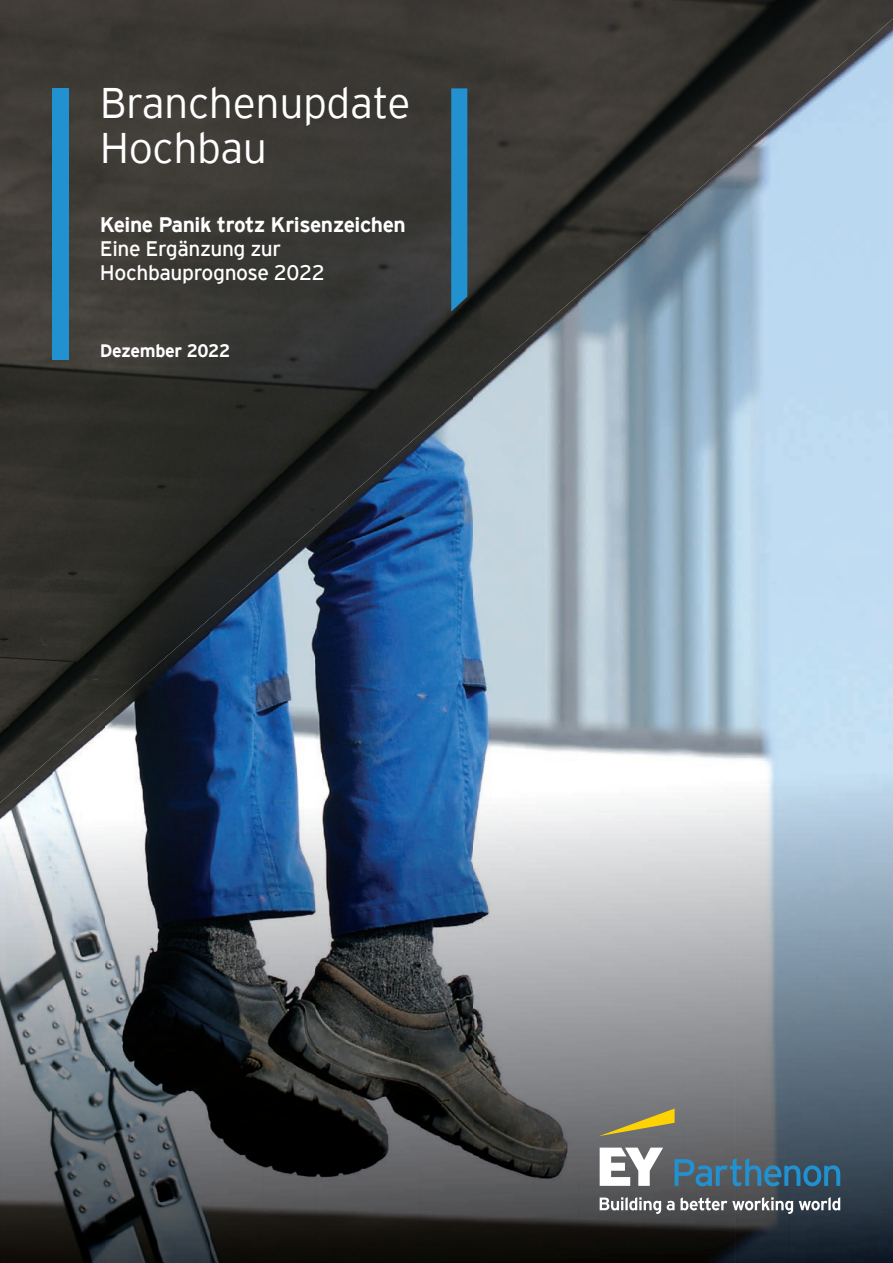
<style>
.page{position:relative;width:893px;height:1263px;background:#fff}
.page>*{position:absolute;margin:0;border:0;box-sizing:border-box;transform-origin:0 0}
.t1{font:300 42.75px/45px "EY Interstate";letter-spacing:-.01em;color:#fff}
.t2{font:21px/24px "EY Interstate";letter-spacing:-.02em;color:#fff}
.t3{font:700 21px "EY Interstate";letter-spacing:-.02em;color:#fff}
.t4{font:700 18px "EY Interstate";letter-spacing:-.02em;color:#fff}
</style>
<div class="page">
<img style="left:0;top:0;width:893px;height:757px">
<img style="left:788px;top:19px;width:105px;height:1244px">
<img style="left:735px;top:111px;width:53px;height:1152px">
<img style="left:682px;top:157px;width:54px;height:1106px">
<img style="left:630px;top:203px;width:53px;height:1060px">
<img style="left:577px;top:249px;width:54px;height:1014px">
<img style="left:525px;top:295px;width:53px;height:968px">
<img style="left:472px;top:341px;width:54px;height:922px">
<img style="left:420px;top:387px;width:53px;height:876px">
<img style="left:315px;top:434px;width:105px;height:829px">
<img style="left:262px;top:526px;width:53px;height:737px">
<img style="left:209px;top:572px;width:54px;height:691px">
<img style="left:157px;top:618px;width:53px;height:645px">
<img style="left:104px;top:664px;width:54px;height:599px">
<img style="left:52px;top:710px;width:53px;height:553px">
<img style="left:0;top:757px;width:52px;height:506px">
<svg style="left:675px;top:1158px;width:165px;height:28px;background:#3e6984"></svg>
<svg style="left:600px;top:1197px;width:240px;height:17px"></svg>
<svg style="left:599px;top:1108px;width:76px;height:28px;background:#958b59"></svg>
<svg style="left:600px;top:1147px;width:63px;height:39px"></svg>
<div style="left:53px;top:88px;width:16px;height:272px;background:#2291d0"></div>
<svg style="left:451px;top:88px;width:16px;height:224px;background:#228bc7"></svg>
<h1 class="t1" style="left:100px;top:78px;width:312px">Branchenupdate<br>Hochbau</h1>
<p class="t3" style="left:100px;top:210px;width:307px">Keine Panik trotz Krisenzeichen</p>
<p class="t2" style="left:100px;top:236px;width:226px">Eine Ergänzung zur<br>Hochbauprognose 2022</p>
<p class="t4" style="left:100px;top:338px;width:132px">Dezember 2022</p>
</div>
